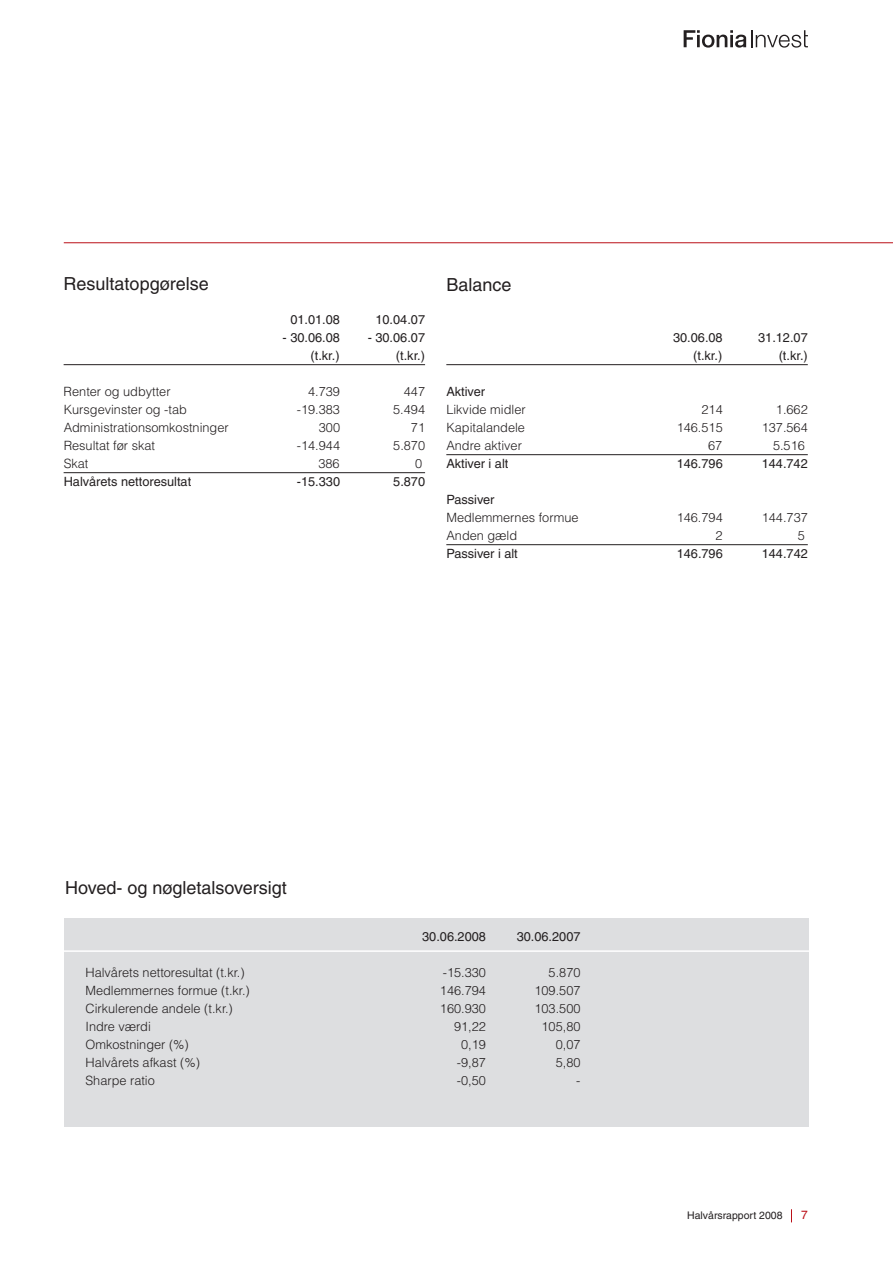
<style>
.page{position:relative;width:893px;height:1263px;background:#fff}
.page>*{position:absolute;margin:0;border:0;box-sizing:border-box;transform-origin:0 0}
.t1{font:18px "Helvetica";color:#231f20}
.t2{font:300 12.75px "Helvetica";color:#231f20}
.t3{font:12.75px "Helvetica";color:#231f20}
.t4{font:12px "Helvetica";color:#bb1018}
.t5{font:10.5px "Helvetica";color:#231f20}
</style>
<div class="page">
<svg style="left:791px;top:1209px;width:1px;height:13px"></svg>
<hr style="left:64px;top:242px;width:829px;height:1px;background:#bb1018">
<svg style="left:684px;top:30px;width:124px;height:18px"></svg>
<hr style="left:64px;top:364px;width:361px;height:1px;background:#231f20">
<hr style="left:64px;top:472px;width:361px;height:1px;background:#231f20">
<hr style="left:446px;top:364px;width:362px;height:1px;background:#231f20">
<hr style="left:446px;top:454px;width:362px;height:1px;background:#231f20">
<hr style="left:446px;top:544px;width:362px;height:1px;background:#231f20">
<div style="left:64px;top:918px;width:744px;height:209px;background:#dddee0"></div>
<hr style="left:51px;top:950px;width:760px;height:2px;background:#fff">
<h1 class="t1" style="left:64px;top:274px;width:147px">Resultatopgørelse</h1>
<p class="t3" style="left:290px;top:312px;width:51px">01.01.08</p>
<p class="t3" style="left:375px;top:312px;width:51px">10.04.07</p>
<p class="t3" style="left:283px;top:330px;width:59px">- 30.06.08</p>
<p class="t3" style="left:368px;top:330px;width:59px">- 30.06.07</p>
<p class="t3" style="left:311px;top:348px;width:31px">(t.kr.)</p>
<p class="t3" style="left:396px;top:348px;width:31px">(t.kr.)</p>
<p class="t2" style="left:64px;top:384px;width:108px">Renter og udbytter</p>
<p class="t2" style="left:308px;top:384px;width:33px">4.739</p>
<p class="t2" style="left:404px;top:384px;width:23px">447</p>
<p class="t2" style="left:64px;top:402px;width:125px">Kursgevinster og -tab</p>
<p class="t2" style="left:297px;top:402px;width:45px">-19.383</p>
<p class="t2" style="left:393px;top:402px;width:33px">5.494</p>
<p class="t2" style="left:64px;top:420px;width:167px">Administrationsomkostninger</p>
<p class="t2" style="left:319px;top:420px;width:23px">300</p>
<p class="t2" style="left:411px;top:420px;width:16px">71</p>
<p class="t2" style="left:64px;top:438px;width:93px">Resultat før skat</p>
<p class="t2" style="left:297px;top:438px;width:45px">-14.944</p>
<p class="t2" style="left:393px;top:438px;width:33px">5.870</p>
<p class="t2" style="left:64px;top:456px;width:26px">Skat</p>
<p class="t2" style="left:318px;top:456px;width:23px">386</p>
<p class="t2" style="left:415px;top:456px;width:9px">0</p>
<p class="t3" style="left:64px;top:474px;width:129px">Halvårets nettoresultat</p>
<p class="t3" style="left:297px;top:474px;width:45px">-15.330</p>
<p class="t3" style="left:393px;top:474px;width:33px">5.870</p>
<h1 class="t1" style="left:446px;top:274px;width:67px">Balance</h1>
<p class="t3" style="left:673px;top:330px;width:51px">30.06.08</p>
<p class="t3" style="left:758px;top:330px;width:51px">31.12.07</p>
<p class="t3" style="left:693px;top:348px;width:31px">(t.kr.)</p>
<p class="t3" style="left:779px;top:348px;width:31px">(t.kr.)</p>
<p class="t3" style="left:446px;top:384px;width:40px">Aktiver</p>
<p class="t2" style="left:446px;top:402px;width:81px">Likvide midler</p>
<p class="t2" style="left:701px;top:402px;width:23px">214</p>
<p class="t2" style="left:776px;top:402px;width:33px">1.662</p>
<p class="t2" style="left:446px;top:420px;width:80px">Kapitalandele</p>
<p class="t2" style="left:677px;top:420px;width:48px">146.515</p>
<p class="t2" style="left:762px;top:420px;width:48px">137.564</p>
<p class="t2" style="left:446px;top:438px;width:77px">Andre aktiver</p>
<p class="t2" style="left:708px;top:438px;width:16px">67</p>
<p class="t2" style="left:773px;top:438px;width:33px">5.516</p>
<p class="t3" style="left:446px;top:456px;width:64px">Aktiver i alt</p>
<p class="t3" style="left:677px;top:456px;width:48px">146.796</p>
<p class="t3" style="left:762px;top:456px;width:48px">144.742</p>
<p class="t3" style="left:446px;top:492px;width:50px">Passiver</p>
<p class="t2" style="left:446px;top:510px;width:134px">Medlemmernes formue</p>
<p class="t2" style="left:677px;top:510px;width:48px">146.794</p>
<p class="t2" style="left:762px;top:510px;width:48px">144.737</p>
<p class="t2" style="left:446px;top:528px;width:72px">Anden gæld</p>
<p class="t2" style="left:715px;top:528px;width:9px">2</p>
<p class="t2" style="left:798px;top:528px;width:9px">5</p>
<p class="t3" style="left:446px;top:546px;width:73px">Passiver i alt</p>
<p class="t3" style="left:677px;top:546px;width:48px">146.796</p>
<p class="t3" style="left:762px;top:546px;width:48px">144.742</p>
<h1 class="t1" style="left:65px;top:877px;width:223px">Hoved- og nøgletalsoversigt</h1>
<p class="t3" style="left:422px;top:929px;width:65px">30.06.2008</p>
<p class="t3" style="left:517px;top:929px;width:65px">30.06.2007</p>
<p class="t2" style="left:85px;top:964px;width:161px">Halvårets nettoresultat (t.kr.)</p>
<p class="t2" style="left:443px;top:964px;width:45px">-15.330</p>
<p class="t2" style="left:549px;top:964px;width:33px">5.870</p>
<p class="t2" style="left:85px;top:982px;width:166px">Medlemmernes formue (t.kr.)</p>
<p class="t2" style="left:440px;top:982px;width:48px">146.794</p>
<p class="t2" style="left:534px;top:982px;width:48px">109.507</p>
<p class="t2" style="left:85px;top:1000px;width:149px">Cirkulerende andele (t.kr.)</p>
<p class="t2" style="left:440px;top:1000px;width:48px">160.930</p>
<p class="t2" style="left:534px;top:1000px;width:48px">103.500</p>
<p class="t2" style="left:85px;top:1018px;width:67px">Indre værdi</p>
<p class="t2" style="left:454px;top:1018px;width:33px">91,22</p>
<p class="t2" style="left:541px;top:1018px;width:40px">105,80</p>
<p class="t2" style="left:85px;top:1036px;width:105px">Omkostninger (%)</p>
<p class="t2" style="left:461px;top:1036px;width:26px">0,19</p>
<p class="t2" style="left:556px;top:1036px;width:26px">0,07</p>
<p class="t2" style="left:85px;top:1054px;width:116px">Halvårets afkast (%)</p>
<p class="t2" style="left:457px;top:1054px;width:31px">-9,87</p>
<p class="t2" style="left:556px;top:1054px;width:26px">5,80</p>
<p class="t2" style="left:85px;top:1072px;width:71px">Sharpe ratio</p>
<p class="t2" style="left:457px;top:1072px;width:31px">-0,50</p>
<p class="t2" style="left:576px;top:1072px;width:6px">-</p>
<p class="t5" style="left:687px;top:1210px;width:97px">Halvårsrapport 2008</p>
<p class="t4" style="left:801px;top:1208px;width:8px">7</p>
</div>
